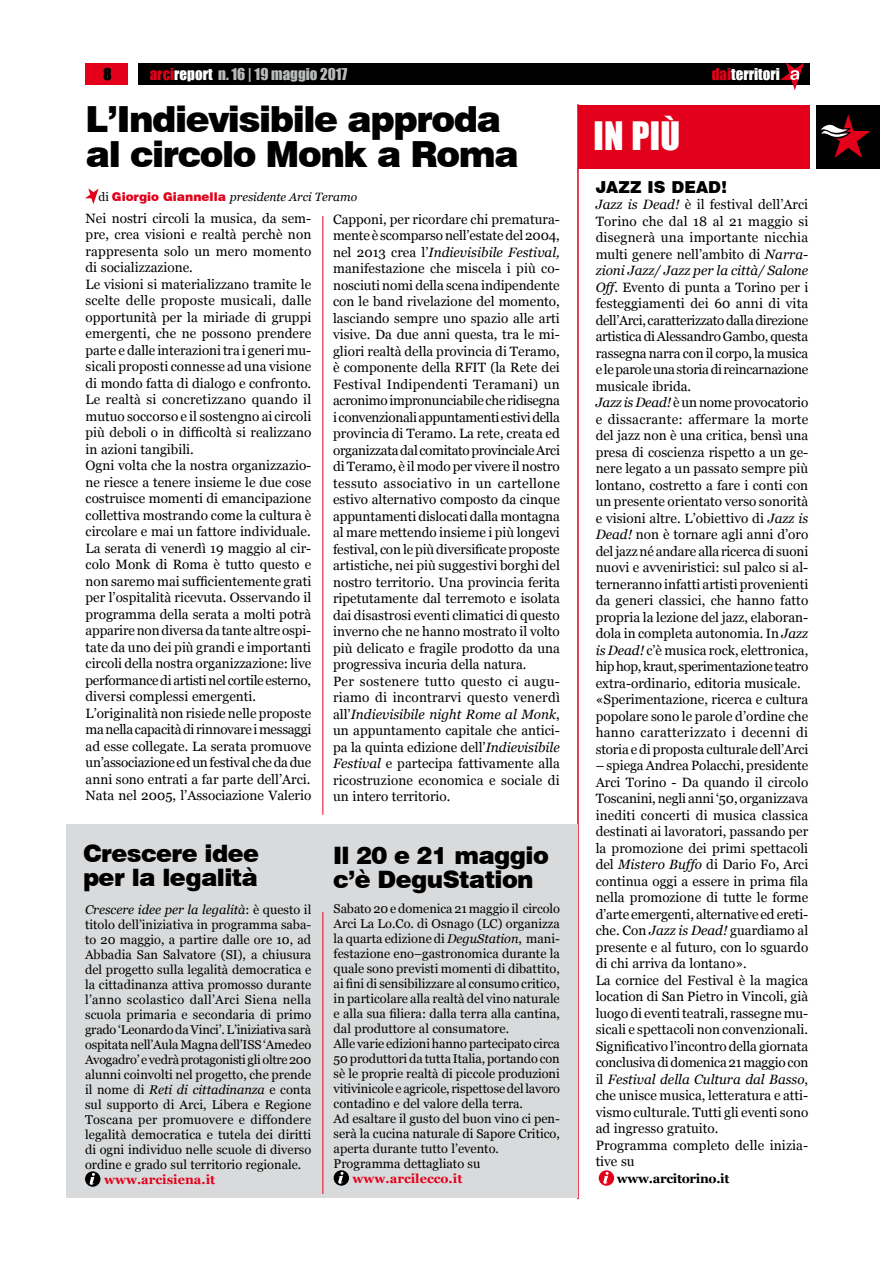
<style>
.page{position:relative;width:893px;height:1263px;background:#fff}
.page>*{position:absolute;margin:0;border:0;box-sizing:border-box;transform-origin:0 0}
.t1{font:900 36px/35.7px "Swiss 721 BT";letter-spacing:-.04em;color:#000}
.t2{font:36px "Impact";color:#fff}
.t3{font:900 24px/24px "Swiss 721 BT";letter-spacing:-.025em;color:#000}
.t4{font:900 16.5px "Swiss 721 BT";color:#000}
.t5{font:15px "Impact";color:#b9bbbc}
.t6{font:15px "Impact";color:#fff}
.t7{font:15px "Impact";color:#000}
.t8{font:13.5px/16.5px "Georgia";color:#000}
.t9{font:12.75px/15px "Georgia";color:#000;text-align:justify}
.t10{font:700 12.75px "Georgia";color:#e2001a}
.t11{font:700 12.75px "Georgia";letter-spacing:-.025em;color:#000}
.t12{font:italic 12px "Georgia";color:#000}
.s1{color:#e2001a}
.s2{color:#fff}
.s3{font-style:normal}
.s4{font-family:"Swiss 721 BT";font-weight:900;font-style:normal;color:#e2001a}
.s5{font-style:italic}
</style>
<div class="page">
<div style="left:85px;top:64px;width:43px;height:21px;background:#e2001a"></div>
<div style="left:138px;top:64px;width:672px;height:21px;background:#000"></div>
<div style="left:579px;top:105px;width:231px;height:63px;background:#e2001a"></div>
<div style="left:816px;top:105px;width:64px;height:63px;background:#000"></div>
<svg style="left:821px;top:114px;width:50px;height:44px"></svg>
<hr style="left:577px;top:104px;width:2px;height:1095px;background:#e2001a">
<svg style="left:780px;top:62px;width:24px;height:28px"></svg>
<div style="left:599px;top:1170px;width:15px;height:16px;background:#e2001a;border-radius:50%"></div>
<svg style="left:603px;top:1172px;width:6px;height:12px"></svg>
<svg style="left:85px;top:188px;width:14px;height:16px"></svg>
<div style="left:66px;top:825px;width:511px;height:373px;background:#d9dadb"></div>
<hr style="left:322px;top:912px;width:1px;height:282px;background:#e2001a">
<div style="left:85px;top:1171px;width:15px;height:16px;background:#000;border-radius:50%"></div>
<svg style="left:90px;top:1173px;width:5px;height:12px"></svg>
<hr style="left:322px;top:216px;width:1px;height:599px;background:#e2001a">
<svg style="left:334px;top:1170px;width:15px;height:16px"></svg>
<svg style="left:338px;top:1172px;width:5px;height:12px"></svg>
<p class="t7" style="left:103px;top:62px;width:10px">8</p>
<p class="t5" style="left:150px;top:62px;width:199px"><span class="s1">arci</span><span class="s2">report</span> n. 16 | 19 maggio 2017</p>
<h1 class="t1" style="left:86px;top:101px;width:435px">L’Indievisibile approda al circolo Monk a Roma</h1>
<p class="t12" style="left:99px;top:189px;width:260px"><span class="s3">di</span> <span class="s4">Giorgio Giannella</span> presidente Arci Teramo</p>
<p class="t8" style="left:333px;top:211px;width:228px">Capponi, per ricordare chi prematura&shy;mente è scomparso nell’estate del 2004, nel 2013 crea l’<span class="s5">Indievisibile Festival, </span>manifestazione che miscela i più co&shy;nosciuti nomi della scena indipendente con le band rivelazione del momento, lasciando sempre uno spazio alle arti visive. Da due anni questa, tra le mi&shy;gliori realtà della provincia di Teramo, è componente della RFIT (la Rete dei Festival Indipendenti Teramani) un acronimo impronunciabile che ridisegna i convenzionali appuntamenti estivi della provincia di Teramo. La rete, creata ed organizzata dal comitato provinciale Arci di Teramo, è il modo per vivere il nostro tessuto associativo in un cartellone estivo alternativo composto da cinque appuntamenti dislocati dalla montagna al mare mettendo insieme i più longevi festival, con le più diversificate proposte artistiche, nei più suggestivi borghi del nostro territorio. Una provincia ferita ripetutamente dal terremoto e isolata dai disastrosi eventi climatici di questo inverno che ne hanno mostrato il volto più delicato e fragile prodotto da una progressiva incuria della natura.<br>Per sostenere tutto questo ci augu&shy;riamo di incontrarvi questo venerdì all’<span class="s5">Indievisibile night Rome al Monk</span>, un appuntamento capitale che antici&shy;pa la quinta edizione dell’<span class="s5">Indievisibile Festival</span> e partecipa fattivamente alla ricostruzione economica e sociale di un intero territorio.</p>
<p class="t8" style="left:86px;top:210px;width:227px">Nei nostri circoli la musica, da sem&shy;pre, crea visioni e realtà perchè non rappresenta solo un mero momento di socializzazione.<br>Le visioni si materializzano tramite le scelte delle proposte musicali, dalle opportunità per la miriade di gruppi emergenti, che ne possono prendere parte e dalle interazioni tra i generi mu&shy;sicali proposti connesse ad una visione di mondo fatta di dialogo e confronto.<br>Le realtà si concretizzano quando il mutuo soccorso e il sostengno ai circoli più deboli o in difficoltà si realizzano in azioni tangibili.<br>Ogni volta che la nostra organizzazio&shy;ne riesce a tenere insieme le due cose costruisce momenti di emancipazione collettiva mostrando come la cultura è circolare e mai un fattore individuale.<br>La serata di venerdì 19 maggio al cir&shy;colo Monk di Roma è tutto questo e non saremo mai sufficientemente grati per l’ospitalità ricevuta. Osservando il programma della serata a molti potrà apparire non diversa da tante altre ospi&shy;tate da uno dei più grandi e importanti circoli della nostra organizzazione: live performance di artisti nel cortile esterno, diversi complessi emergenti.<br>L’originalità non risiede nelle proposte ma nella capacità di rinnovare i messaggi ad esse collegate. La serata promuove un’associazione ed un festival che da due anni sono entrati a far parte dell’Arci.<br>Nata nel 2005, l’Associazione Valerio</p>
<h2 class="t3" style="left:83px;top:841px;width:178px">Crescere idee per la legalità</h2>
<p class="t9" style="left:85px;top:902px;width:228px"><span class="s5">Crescere idee per la legalità</span>: è questo il titolo dell’iniziativa in programma saba&shy;to 20 maggio, a partire dalle ore 10, ad Abbadia San Salvatore (SI), a chiusura del progetto sulla legalità democratica e la cittadinanza attiva promosso durante l’anno scolastico dall’Arci Siena nella scuola primaria e secondaria di primo grado ‘Leonardo da Vinci’. L’iniziativa sarà ospitata nell’Aula Magna dell’ISS ‘Amedeo Avogadro’ e vedrà protagonisti gli oltre 200 alunni coinvolti nel progetto, che prende il nome di <span class="s5">Reti di cittadinanza</span> e conta sul supporto di Arci, Libera e Regione Toscana per promuovere e diffondere legalità democratica e tutela dei diritti di ogni individuo nelle scuole di diverso ordine e grado sul territorio regionale.</p>
<p class="t10" style="left:104px;top:1171px;width:113px">www.arcisiena.it</p>
<h2 class="t3" style="left:333px;top:844px;width:217px">Il 20 e 21 maggio c’è DeguStation</h2>
<p class="t9" style="left:334px;top:901px;width:228px;text-align:left">Sabato 20 e domenica 21 maggio il circolo Arci La Lo.Co. di Osnago (LC) organizza la quarta edizione di <span class="s5">DeguStation</span>, mani&shy;festazione eno–gastronomica durante la quale sono previsti momenti di dibattito, ai fini di sensibilizzare al consumo critico, in particolare alla realtà del vino naturale e alla sua filiera: dalla terra alla cantina, dal produttore al consumatore.<br>Alle varie edizioni hanno partecipato circa 50 produttori da tutta Italia, portando con sè le proprie realtà di piccole produzioni vitivinicole e agricole, rispettose del lavoro contadino e del valore della terra.<br>Ad esaltare il gusto del buon vino ci pen&shy;serà la cucina naturale di Sapore Critico, aperta durante tutto l’evento.<br>Programma dettagliato su</p>
<p class="t10" style="left:353px;top:1170px;width:111px">www.arcilecco.it</p>
<h1 class="t2" style="left:594px;top:108px;width:88px">in più</h1>
<p class="t6" style="left:712px;top:62px;width:70px"><span class="s1">dai</span>territori</p>
<p class="t4" style="left:596px;top:177px;width:133px">JAZZ IS DEAD!</p>
<p class="t8" style="left:596px;top:196px;width:214px"><span class="s5">Jazz is Dead!</span> è il festival dell’Arci Torino che dal 18 al 21 maggio si disegnerà una importante nicchia multi genere nell’ambito di <span class="s5">Narra&shy;zioni Jazz/ Jazz per la città/ Salone Off</span>. Evento di punta a Torino per i festeggiamenti dei 60 anni di vita dell’Arci, caratterizzato dalla direzione artistica di Alessandro Gambo, questa rassegna narra con il corpo, la musica e le parole una storia di reincarnazione musicale ibrida.<br><span class="s5">Jazz is Dead!</span> è un nome provocatorio e dissacrante: affermare la morte del jazz non è una critica, bensì una presa di coscienza rispetto a un ge&shy;nere legato a un passato sempre più lontano, costretto a fare i conti con un presente orientato verso sonorità e visioni altre. L’obiettivo di <span class="s5">Jazz is Dead!</span> non è tornare agli anni d’oro del jazz né andare alla ricerca di suoni nuovi e avveniristici: sul palco si al&shy;terneranno infatti artisti provenienti da generi classici, che hanno fatto propria la lezione del jazz, elaboran&shy;dola in completa autonomia. In <span class="s5">Jazz is Dead!</span> c’è musica rock, elettronica, hip hop, kraut, sperimentazione teatro extra-ordinario, editoria musicale. «Sperimentazione, ricerca e cultura popolare sono le parole d’ordine che hanno caratterizzato i decenni di storia e di proposta culturale dell’Arci</p>
<p class="t8" style="left:596px;top:757px;width:214px">– spiega Andrea Polacchi, presidente Arci Torino - Da quando il circolo Toscanini, negli anni ‘50, organizzava inediti concerti di musica classica destinati ai lavoratori, passando per la promozione dei primi spettacoli del <span class="s5">Mistero Buffo</span> di Dario Fo, Arci continua oggi a essere in prima fila nella promozione di tutte le forme d’arte emergenti, alternative ed ereti&shy;che. Con <span class="s5">Jazz is Dead!</span> guardiamo al presente e al futuro, con lo sguardo di chi arriva da lontano».<br>La cornice del Festival è la magica location di San Pietro in Vincoli, già luogo di eventi teatrali, rassegne mu&shy;sicali e spettacoli non convenzionali.<br>Significativo l’incontro della giornata conclusiva di domenica 21 maggio con il <span class="s5">Festival della Cultura dal Basso</span>, che unisce musica, letteratura e atti&shy;vismo culturale. Tutti gli eventi sono ad ingresso gratuito.<br>Programma completo delle inizia&shy;tive su</p>
<p class="t11" style="left:617px;top:1170px;width:114px">www.arcitorino.it</p>
</div>
